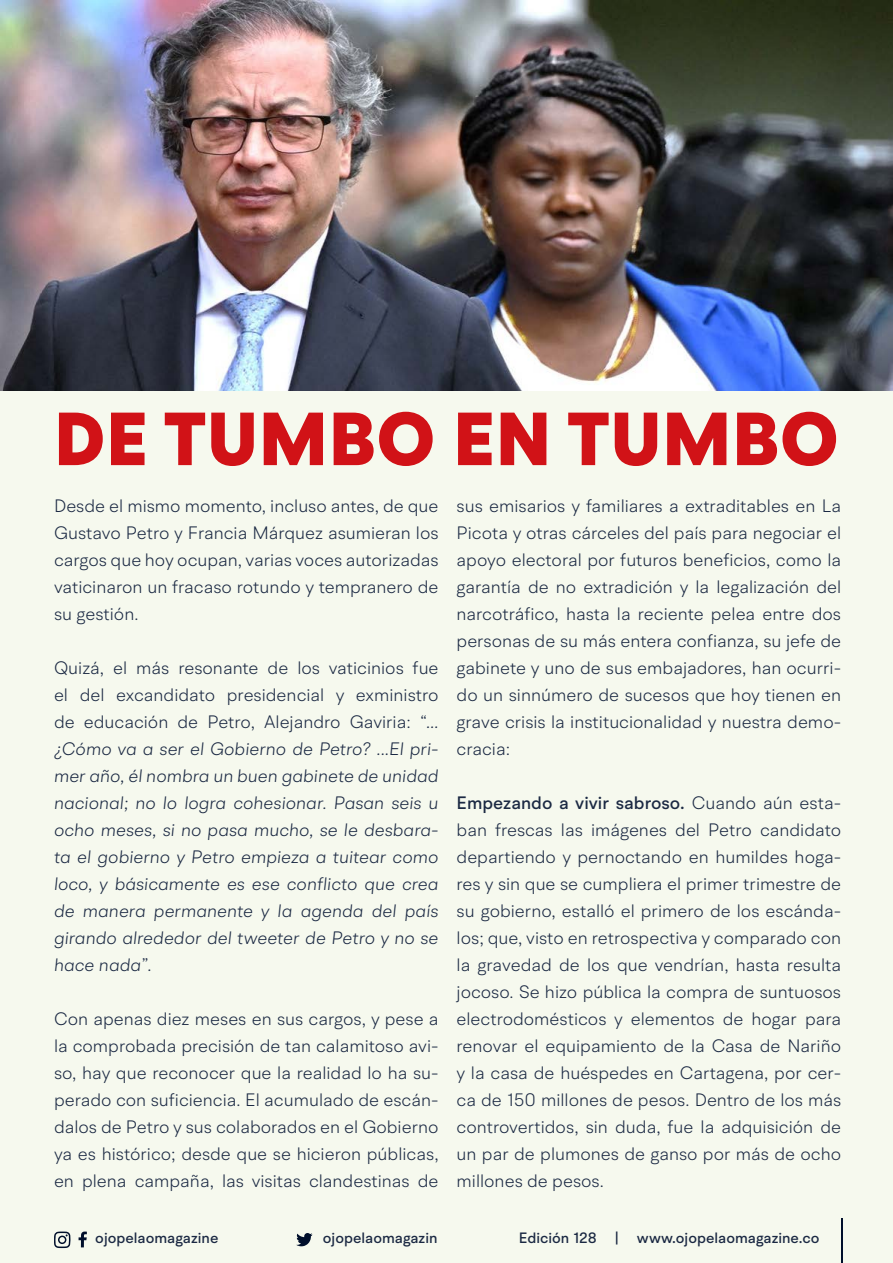
<style>
.page{position:relative;width:893px;height:1263px;background:#f6f9ee}
.page>*{position:absolute;margin:0;border:0;box-sizing:border-box;transform-origin:0 0}
.t1{font:900 75px "BR Hendrix";letter-spacing:.01em;color:#d11217}
.t2{font:300 18px/27px "BR Hendrix";color:#1b2943;text-align:justify}
.t3{font:italic 300 18px/27px "BR Hendrix";color:#1b2943;text-align:justify}
.t4{font:500 15px "BR Hendrix";color:#1b2943}
.s1{font-style:normal}
.s2{font-weight:500}
</style>
<div class="page">
<svg style="left:296px;top:1233px;width:17px;height:13px"></svg>
<svg style="left:79px;top:1231px;width:8px;height:16px"></svg>
<svg style="left:54px;top:1231px;width:17px;height:17px"></svg>
<hr style="left:841px;top:1219px;width:1px;height:44px;background:#000f2b">
<img style="left:0;top:0;width:893px;height:390px">
<h1 class="t1" style="left:54px;top:392px;width:786px">DE TUMBO EN TUMBO</h1>
<p class="t2" style="left:54px;top:492px;width:386px">Desde el mismo momento, incluso antes, de que Gustavo Petro y Francia Márquez asumieran los cargos que hoy ocupan, varias voces autorizadas vaticinaron un fracaso rotundo y tempranero de su gestión.</p>
<p class="t3" style="left:54px;top:654px;width:386px"><span class="s1">Quizá, el más resonante de los vaticinios fue el del excandidato presidencial y exministro de educación de Petro, Alejandro Gaviria:</span> “… ¿Cómo va a ser el Gobierno de Petro? ...El pri&shy;mer año, él nombra un buen gabinete de unidad nacional; no lo logra cohesionar. Pasan seis u ocho meses, si no pasa mucho, se le desbara&shy;ta el gobierno y Petro empieza a tuitear como loco, y básicamente es ese conflicto que crea de manera permanente y la agenda del país girando alrededor del tweeter de Petro y no se hace nada”.</p>
<p class="t2" style="left:54px;top:1005px;width:386px">Con apenas diez meses en sus cargos, y pese a la comprobada precisión de tan calamitoso avi&shy;so, hay que reconocer que la realidad lo ha su&shy;perado con suficiencia. El acumulado de escán&shy;dalos de Petro y sus colaborados en el Gobierno ya es histórico; desde que se hicieron públicas, en plena campaña, las visitas clandestinas de</p>
<p class="t2" style="left:457px;top:492px;width:386px">sus emisarios y familiares a extraditables en La Picota y otras cárceles del país para negociar el apoyo electoral por futuros beneficios, como la garantía de no extradición y la legalización del narcotráfico, hasta la reciente pelea entre dos personas de su más entera confianza, su jefe de gabinete y uno de sus embajadores, han ocurri&shy;do un sinnúmero de sucesos que hoy tienen en grave crisis la institucionalidad y nuestra demo&shy;cracia:</p>
<p class="t2" style="left:457px;top:789px;width:386px"><span class="s2">Empezando a vivir sabroso.</span> Cuando aún esta&shy;ban frescas las imágenes del Petro candidato departiendo y pernoctando en humildes hoga&shy;res y sin que se cumpliera el primer trimestre de su gobierno, estalló el primero de los escánda&shy;los; que, visto en retrospectiva y comparado con la gravedad de los que vendrían, hasta resulta jocoso. Se hizo pública la compra de suntuosos electrodomésticos y elementos de hogar para renovar el equipamiento de la Casa de Nariño y la casa de huéspedes en Cartagena, por cer&shy;ca de 150 millones de pesos. Dentro de los más controvertidos, sin duda, fue la adquisición de un par de plumones de ganso por más de ocho millones de pesos.</p>
<p class="t4" style="left:95px;top:1229px;width:125px">ojopelaomagazine</p>
<p class="t4" style="left:323px;top:1229px;width:116px">ojopelaomagazin</p>
<p class="t4" style="left:519px;top:1229px;width:302px">Edición 128 | www.ojopelaomagazine.co</p>
</div>
